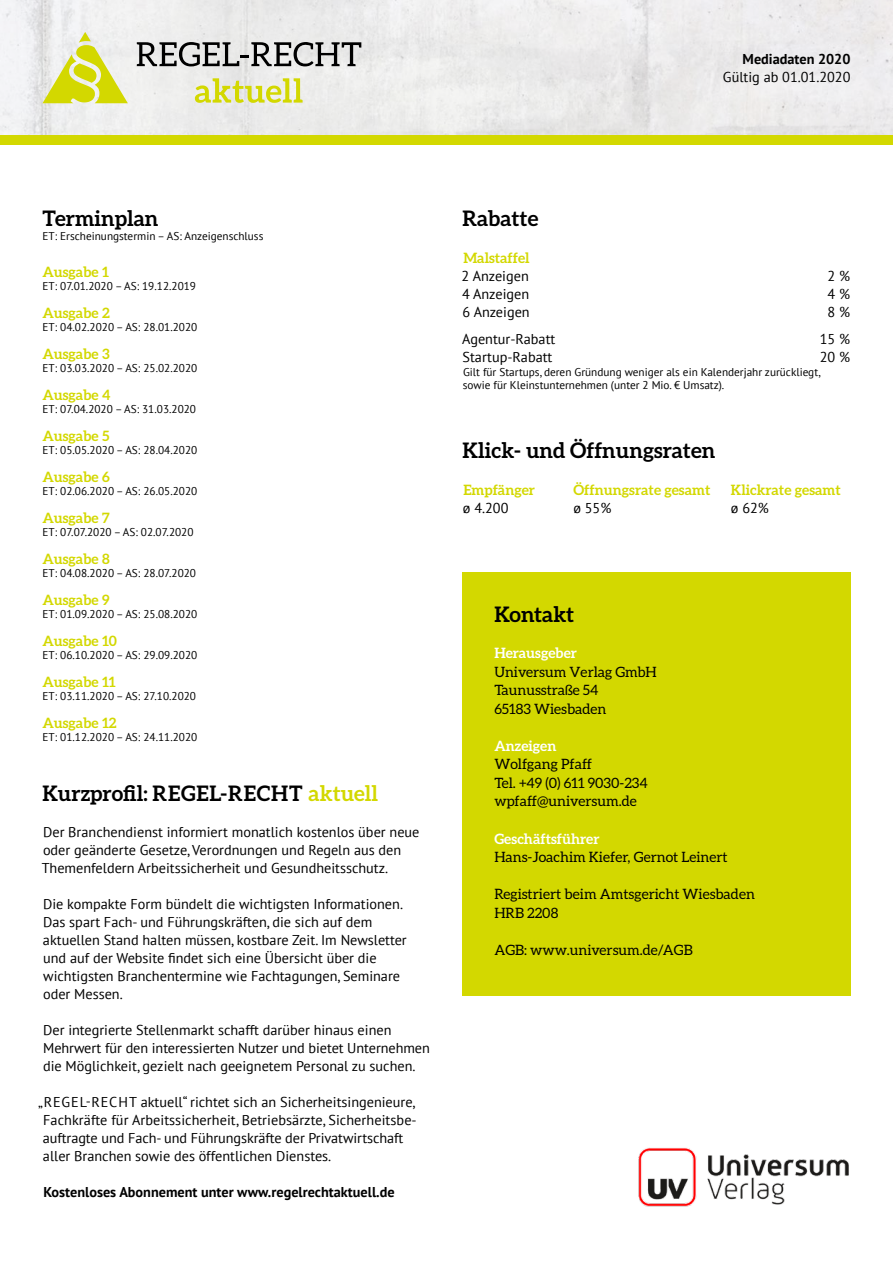
<style>
.page{position:relative;width:893px;height:1263px;background:#fff}
.page>*{position:absolute;margin:0;border:0;box-sizing:border-box;transform-origin:0 0}
.t1{font:700 21.3px "Aleo";color:#000}
.t2{font:14.25px/18px "PT Sans";color:#000}
.t3{font:14.25px/18.5px "Aleo";color:#000}
.t4{font:700 14.25px "Aleo";color:#d3d800}
.t5{font:700 14.25px "PT Sans";color:#000}
.t6{font:700 14.25px "Aleo";color:#fff}
.t7{font:11.25px/13.5px "PT Sans";color:#000}
.s1{color:#d3d800}
</style>
<div class="page">
<img style="left:0;top:0;width:893px;height:135px">
<div style="left:0;top:135px;width:893px;height:9px;background:#d3d800"></div>
<div style="left:462px;top:573px;width:388px;height:423px;background:#d3d800"></div>
<img style="left:638px;top:1147px;width:211px;height:59px">
<svg style="left:43px;top:32px;width:85px;height:71px"></svg>
<svg style="left:137px;top:42px;width:224px;height:24px;background:#9a9a9a"></svg>
<svg style="left:195px;top:78px;width:108px;height:25px;background:#e1e38f"></svg>
<p class="t5" style="left:743px;top:49px;width:109px">Mediadaten 2020</p>
<p class="t2" style="left:723px;top:68px;width:129px">Gültig ab 01.01.2020</p>
<h1 class="t1" style="left:43px;top:206px;width:117px">Terminplan</h1>
<p class="t7" style="left:43px;top:229px;width:222px">ET: Erscheinungstermin – AS: Anzeigenschluss</p>
<p class="t4" style="left:43px;top:263px;width:68px">Ausgabe 1</p>
<p class="t7" style="left:43px;top:279px;width:155px">ET: 07.01.2020 – AS: 19.12.2019</p>
<p class="t4" style="left:43px;top:304px;width:69px">Ausgabe 2</p>
<p class="t7" style="left:43px;top:320px;width:156px">ET: 04.02.2020 – AS: 28.01.2020</p>
<p class="t4" style="left:43px;top:345px;width:69px">Ausgabe 3</p>
<p class="t7" style="left:43px;top:361px;width:156px">ET: 03.03.2020 – AS: 25.02.2020</p>
<p class="t4" style="left:43px;top:386px;width:69px">Ausgabe 4</p>
<p class="t7" style="left:43px;top:402px;width:155px">ET: 07.04.2020 – AS: 31.03.2020</p>
<p class="t4" style="left:43px;top:427px;width:68px">Ausgabe 5</p>
<p class="t7" style="left:43px;top:443px;width:156px">ET: 05.05.2020 – AS: 28.04.2020</p>
<p class="t4" style="left:43px;top:468px;width:69px">Ausgabe 6</p>
<p class="t7" style="left:43px;top:484px;width:156px">ET: 02.06.2020 – AS: 26.05.2020</p>
<p class="t4" style="left:43px;top:509px;width:69px">Ausgabe 7</p>
<p class="t7" style="left:43px;top:525px;width:153px">ET: 07.07.2020 – AS: 02.07.2020</p>
<p class="t4" style="left:43px;top:550px;width:69px">Ausgabe 8</p>
<p class="t7" style="left:43px;top:566px;width:155px">ET: 04.08.2020 – AS: 28.07.2020</p>
<p class="t4" style="left:43px;top:591px;width:68px">Ausgabe 9</p>
<p class="t7" style="left:43px;top:607px;width:156px">ET: 01.09.2020 – AS: 25.08.2020</p>
<p class="t4" style="left:43px;top:632px;width:76px">Ausgabe 10</p>
<p class="t7" style="left:43px;top:648px;width:156px">ET: 06.10.2020 – AS: 29.09.2020</p>
<p class="t4" style="left:43px;top:673px;width:75px">Ausgabe 11</p>
<p class="t7" style="left:43px;top:689px;width:155px">ET: 03.11.2020 – AS: 27.10.2020</p>
<p class="t4" style="left:43px;top:714px;width:76px">Ausgabe 12</p>
<p class="t7" style="left:43px;top:730px;width:156px">ET: 01.12.2020 – AS: 24.11.2020</p>
<h1 class="t1" style="left:43px;top:781px;width:337px">Kurzprofil: REGEL-RECHT <span class="s1">aktuell</span></h1>
<p class="t2" style="left:42px;top:822px;width:379px">Der Branchendienst informiert monatlich kostenlos über neue oder geänderte Gesetze, Verordnungen und Regeln aus den<br>Themenfeldern Arbeitssicherheit und Gesundheitsschutz.</p>
<p class="t2" style="left:43px;top:894px;width:365px">Die kompakte Form bündelt die wichtigsten Informationen.<br>Das spart Fach- und Führungskräften, die sich auf dem aktuellen Stand halten müssen, kostbare Zeit. Im Newsletter und auf der Website findet sich eine Übersicht über die wichtigsten Branchentermine wie Fachtagungen, Seminare oder Messen.</p>
<p class="t2" style="left:43px;top:1020px;width:388px">Der integrierte Stellenmarkt schafft darüber hinaus einen<br>Mehrwert für den interessierten Nutzer und bietet Unternehmen die Möglichkeit, gezielt nach geeignetem Personal zu suchen.</p>
<p class="t2" style="left:43px;top:1092px;width:375px;text-indent:-5px">„REGEL-RECHT aktuell“ richtet sich an Sicherheitsingenieure, Fachkräfte für Arbeitssicherheit, Betriebsärzte, Sicherheitsbe&shy;auftragte und Fach- und Führungskräfte der Privatwirtschaft aller Branchen sowie des öffentlichen Dienstes.</p>
<p class="t5" style="left:43px;top:1182px;width:353px">Kostenloses Abonnement unter www.regelrechtaktuell.de</p>
<h1 class="t1" style="left:463px;top:206px;width:77px">Rabatte</h1>
<p class="t4" style="left:463px;top:250px;width:68px">Malstaffel</p>
<p class="t2" style="left:462px;top:267px;width:69px">2 Anzeigen</p>
<p class="t2" style="left:827px;top:267px;width:24px">2 %</p>
<p class="t2" style="left:462px;top:285px;width:69px">4 Anzeigen</p>
<p class="t2" style="left:827px;top:285px;width:24px">4 %</p>
<p class="t2" style="left:463px;top:303px;width:69px">6 Anzeigen</p>
<p class="t2" style="left:827px;top:303px;width:24px">8 %</p>
<p class="t2" style="left:462px;top:330px;width:95px">Agentur-Rabatt</p>
<p class="t2" style="left:820px;top:330px;width:32px">15 %</p>
<p class="t2" style="left:463px;top:348px;width:91px">Startup-Rabatt</p>
<p class="t2" style="left:820px;top:348px;width:32px">20 %</p>
<p class="t7" style="left:463px;top:365px;width:359px">Gilt für Startups, deren Gründung weniger als ein Kalenderjahr zurückliegt, sowie für Kleinstunternehmen (unter 2 Mio. € Umsatz).</p>
<h1 class="t1" style="left:463px;top:438px;width:254px">Klick- und Öffnungsraten</h1>
<p class="t4" style="left:463px;top:482px;width:73px">Empfänger</p>
<p class="t4" style="left:573px;top:482px;width:138px">Öffnungsrate gesamt</p>
<p class="t4" style="left:731px;top:482px;width:111px">Klickrate gesamt</p>
<p class="t2" style="left:463px;top:499px;width:47px">ø 4.200</p>
<p class="t2" style="left:573px;top:499px;width:39px">ø 55%</p>
<p class="t2" style="left:731px;top:499px;width:39px">ø 62%</p>
<h1 class="t1" style="left:494px;top:602px;width:81px">Kontakt</h1>
<p class="t6" style="left:494px;top:645px;width:84px">Herausgeber</p>
<p class="t3" style="left:494px;top:662px;width:164px">Universum Verlag GmbH<br>Taunusstraße 54<br>65183 Wiesbaden</p>
<p class="t6" style="left:494px;top:737px;width:64px">Anzeigen</p>
<p class="t3" style="left:494px;top:755px;width:155px">Wolfgang Pfaff<br>Tel. +49 (0) 611 9030-234 wpfaff@universum.de</p>
<p class="t6" style="left:494px;top:830px;width:107px">Geschäftsführer</p>
<p class="t3" style="left:494px;top:847px;width:235px">Hans-Joachim Kiefer, Gernot Leinert</p>
<p class="t3" style="left:494px;top:884px;width:262px">Registriert beim Amtsgericht Wiesbaden<br>HRB 2208</p>
<p class="t3" style="left:494px;top:940px;width:200px">AGB: www.universum.de/AGB</p>
</div>
